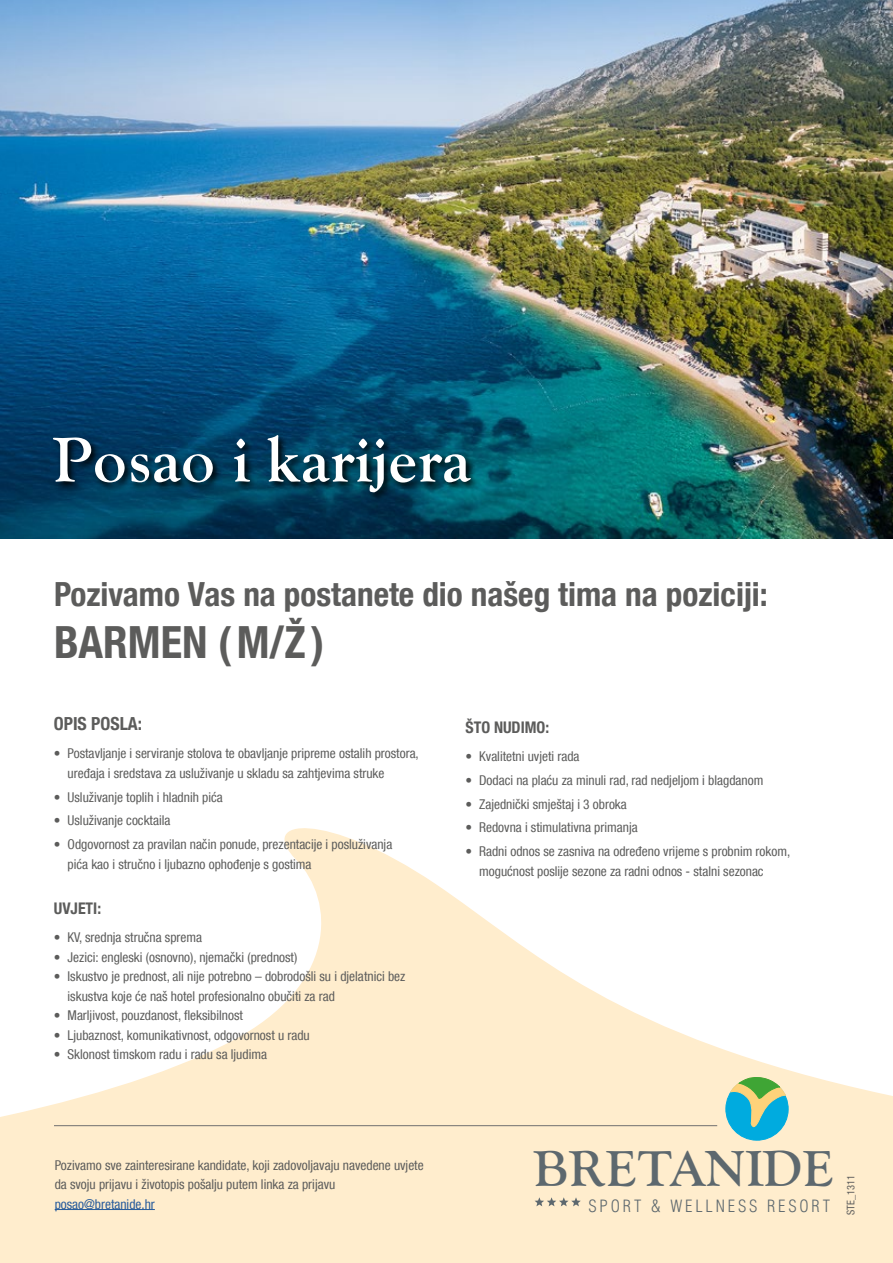
<style>
.page{position:relative;width:893px;height:1263px;background:#fff}
.page>*{position:absolute;margin:0;border:0;box-sizing:border-box;transform-origin:0 0}
.t1{font:62.25px "Gou Bol";letter-spacing:.01em;color:#fff}
.t2{font:49.5px "Gou Bol";color:#5d686e}
.t3{font:700 condensed 44.4px "Helvetica Neue LT Com";color:#5c5c5b}
.t4{font:700 condensed 33.3px "Helvetica Neue LT Com";color:#5c5c5b}
.t5{font:700 condensed 18px "Helvetica Neue LT Com";color:#5c5c5b}
.t6{font:300 condensed 16.5px "Helvetica";letter-spacing:.175em;color:#5d686e}
.t7{font:700 condensed 16.05px "Helvetica Neue LT Com";color:#5c5c5b}
.t8{font:condensed 13.5px/19.5px "Helvetica Neue LT Com";color:#5c5c5b}
.t9{font:condensed 13.5px "Helvetica Neue LT Com";color:#275b9b}
.t10{font:condensed 10.5px "Helvetica Neue LT Com";color:#5c5c5b}
</style>
<div class="page">
<img style="left:0;top:0;width:893px;height:539px">
<svg style="left:0;top:828px;width:893px;height:435px;fill:#ffedcd"></svg>
<hr style="left:54px;top:1125px;width:663px;height:1px;background:#706f6f">
<hr style="left:55px;top:1209px;width:100px;height:1px;background:#275b9b">
<div style="left:725px;top:1077px;width:63px;height:63px;background:#00abdf;border-radius:50%"></div>
<div style="left:725px;top:1077px;width:64px;height:64px;border:1px solid #00abdf;border-radius:50%"></div>
<svg style="left:731px;top:1077px;width:55px;height:56px"></svg>
<svg style="left:535px;top:1197px;width:46px;height:9px"></svg>
<svg style="left:51px;top:433px;width:430px;height:70px;background:#003a55"></svg>
<h1 class="t1" style="left:54px;top:425px;width:419px">Posao i karijera</h1>
<h3 class="t4" style="left:54px;top:574px;width:715px">Pozivamo Vas na postanete dio našeg tima na poziciji:</h3>
<h3 class="t3" style="left:54px;top:616px;width:272px">BARMEN (M/Ž )</h3>
<h3 class="t5" style="left:54px;top:713px;width:90px">OPIS POSLA:</h3>
<p class="t8" style="left:68px;top:744px;width:353px;text-indent:-14px">• Postavljanje i serviranje stolova te obavljanje pripreme ostalih prostora, uređaja i sredstava za usluživanje u skladu sa zahtjevima struke</p>
<p class="t8" style="left:54px;top:787px;width:170px">• Usluživanje toplih i hladnih pića</p>
<p class="t8" style="left:54px;top:811px;width:118px">• Usluživanje cocktaila</p>
<p class="t8" style="left:68px;top:834px;width:326px;text-indent:-14px">• Odgovornost za pravilan način ponude, prezentacije i posluživanja pića kao i stručno i ljubazno ophođenje s gostima</p>
<p class="t7" style="left:54px;top:899px;width:49px">UVJETI:</p>
<p class="t8" style="left:54px;top:927px;width:150px">• KV, srednja stručna sprema</p>
<p class="t8" style="left:54px;top:947px;width:245px">• Jezici: engleski (osnovno), njemački (prednost)</p>
<p class="t8" style="left:68px;top:966px;width:339px;text-indent:-14px">• Iskustvo je prednost, ali nije potrebno – dobrodošli su i djelatnici bez iskustva koje će naš hotel profesionalno obučiti za rad</p>
<p class="t8" style="left:54px;top:1005px;width:191px">• Marljivost, pouzdanost, fleksibilnost</p>
<p class="t8" style="left:54px;top:1025px;width:257px">• Ljubaznost, komunikativnost, odgovornost u radu</p>
<p class="t8" style="left:54px;top:1044px;width:215px">• Sklonost timskom radu i radu sa ljudima</p>
<p class="t7" style="left:465px;top:718px;width:85px">ŠTO NUDIMO:</p>
<p class="t8" style="left:465px;top:746px;width:116px">• Kvalitetni uvjeti rada</p>
<p class="t8" style="left:465px;top:770px;width:299px">• Dodaci na plaću za minuli rad, rad nedjeljom i blagdanom</p>
<p class="t8" style="left:465px;top:794px;width:163px">• Zajednički smještaj i 3 obroka</p>
<p class="t8" style="left:465px;top:818px;width:174px">• Redovna i stimulativna primanja</p>
<p class="t8" style="left:479px;top:841px;width:313px;text-indent:-14px">• Radni odnos se zasniva na određeno vrijeme s probnim rokom, mogućnost poslije sezone za radni odnos - stalni sezonac</p>
<p class="t8" style="left:55px;top:1155px;width:370px">Pozivamo sve zainteresirane kandidate, koji zadovoljavaju navedene uvjete da svoju prijavu i životopis pošalju putem linka za prijavu</p>
<p class="t9" style="left:55px;top:1196px;width:102px">posao@bretanide.hr</p>
<h2 class="t2" style="left:535px;top:1141px;width:302px">BRETANIDE</h2>
<p class="t6" style="left:588px;top:1196px;width:243px">SPORT &amp; WELLNESS RESORT</p>
<p class="t10" style="left:845px;top:1215px;width:42px;rotate:-90deg">STE_1311</p>
</div>
